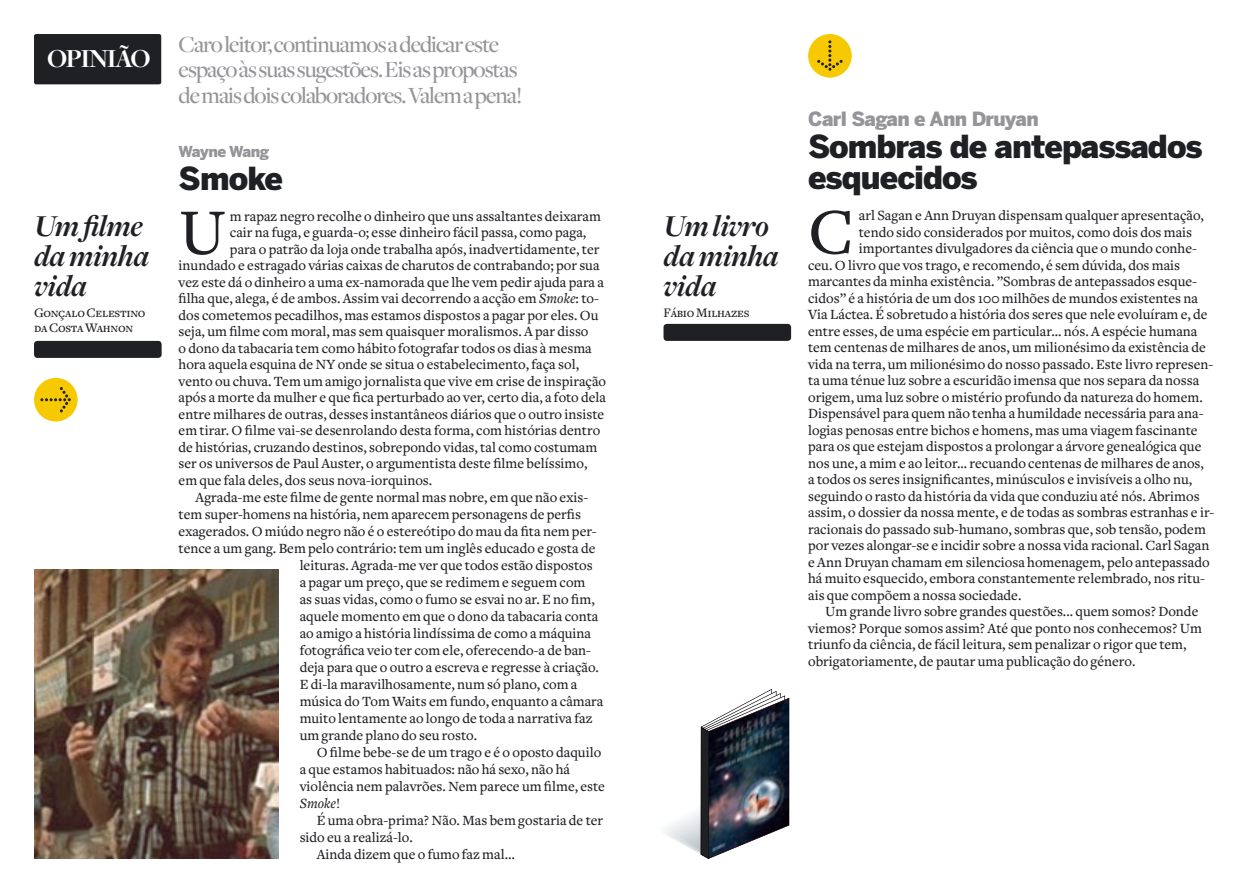
<style>
.page{position:relative;width:1259px;height:893px;background:#fff}
.page>*{position:absolute;margin:0;border:0;box-sizing:border-box;transform-origin:0 0}
.t1{font:500 67.35px "Freight Text";color:#1f2024}
.t2{font:900 31.5px/31.5px "Benton Sans";letter-spacing:-.03em;color:#1f2024}
.t3{font:italic 700 31.5px/30px "Freight Disp";letter-spacing:-.01em;color:#1f2024}
.t4{font:700 27px "Freight Disp";letter-spacing:-.05em;color:#fff}
.t5{font:500 24px/25.5px "Freight Disp";letter-spacing:-.04em;color:#959599}
.t6{font:900 19.5px "Benton Sans";letter-spacing:-.03em;color:#959599}
.t7{font:900 15px "Benton Sans";letter-spacing:-.03em;color:#959599}
.t8{font:500 14.7px "Freight Text";color:#1f2024}
.t9{font:italic 500 14.7px "Freight Text";color:#1f2024}
.t10{font:13.5px/15px "Freight Text Medium SC";letter-spacing:-.02em;color:#1f2024}
.s1{font-style:italic}
.s2{font-style:normal}
</style>
<div class="page">
<div style="left:34px;top:341px;width:128px;height:17px;background:#1f2024;border-radius:3px"></div>
<div style="left:34px;top:34px;width:127px;height:50px;background:#1f2024;border-radius:2px"></div>
<div style="left:663px;top:324px;width:128px;height:17px;background:#1f2024;border-radius:3px"></div>
<div style="left:34px;top:378px;width:44px;height:43px;background:#f6c900;border-radius:50%"></div>
<svg style="left:40px;top:387px;width:31px;height:25px"></svg>
<img style="left:34px;top:570px;width:244px;height:289px">
<img style="left:664px;top:811px;width:36px;height:43px">
<img style="left:700px;top:689px;width:89px;height:170px">
<div style="left:808px;top:34px;width:43px;height:44px;background:#f6c900;border-radius:50%"></div>
<svg style="left:817px;top:40px;width:25px;height:31px"></svg>
<h3 class="t4" style="left:47px;top:44px;width:105px">OPINIÃO</h3>
<h2 class="t3" style="left:34px;top:212px;width:117px">Um filme da minha vida</h2>
<p class="t10" style="left:34px;top:305px;width:113px">Gonçalo Celestino da Costa Wahnon</p>
<h3 class="t5" style="left:179px;top:32px;width:345px">Caro leitor, continuamos a dedicar este espaço às suas sugestões. Eis as propostas de mais dois colaboradores. Valem a pena!</h3>
<p class="t7" style="left:179px;top:142px;width:92px">Wayne Wang</p>
<h2 class="t2" style="left:179px;top:162px;width:106px">Smoke</h2>
<h1 class="t1" style="left:179px;top:196px;width:49px">U</h1>
<p class="t8" style="left:230px;top:208px;width:372px">m rapaz negro recolhe o dinheiro que uns assaltantes deixaram</p>
<p class="t8" style="left:230px;top:225px;width:358px">cair na fuga, e guarda-o; esse dinheiro fácil passa, como paga,</p>
<p class="t8" style="left:230px;top:241px;width:371px">para o patrão da loja onde trabalha após, inadvertidamente, ter</p>
<p class="t8" style="left:179px;top:258px;width:422px">inundado e estragado várias caixas de charutos de contrabando; por sua</p>
<p class="t8" style="left:179px;top:274px;width:427px">vez este dá o dinheiro a uma ex-namorada que lhe vem pedir ajuda para a</p>
<p class="t8" style="left:179px;top:291px;width:422px">filha que, alega, é de ambos. Assim vai decorrendo a acção em <span class="s1">Smoke</span>: to-</p>
<p class="t8" style="left:179px;top:307px;width:421px">dos cometemos pecadilhos, mas estamos dispostos a pagar por eles. Ou</p>
<p class="t8" style="left:179px;top:324px;width:411px">seja, um filme com moral, mas sem quaisquer moralismos. A par disso</p>
<p class="t8" style="left:179px;top:340px;width:415px">o dono da tabacaria tem como hábito fotografar todos os dias à mesma</p>
<p class="t8" style="left:179px;top:357px;width:402px">hora aquela esquina de NY onde se situa o estabelecimento, faça sol,</p>
<p class="t8" style="left:179px;top:373px;width:429px">vento ou chuva. Tem um amigo jornalista que vive em crise de inspiração</p>
<p class="t8" style="left:179px;top:390px;width:429px">após a morte da mulher e que fica perturbado ao ver, certo dia, a foto dela</p>
<p class="t8" style="left:179px;top:406px;width:427px">entre milhares de outras, desses instantâneos diários que o outro insiste</p>
<p class="t8" style="left:179px;top:423px;width:423px">em tirar. O filme vai-se desenrolando desta forma, com histórias dentro</p>
<p class="t8" style="left:179px;top:439px;width:420px">de histórias, cruzando destinos, sobrepondo vidas, tal como costumam</p>
<p class="t8" style="left:179px;top:456px;width:410px">ser os universos de Paul Auster, o argumentista deste filme belíssimo,</p>
<p class="t8" style="left:179px;top:472px;width:255px">em que fala deles, dos seus nova-iorquinos.</p>
<p class="t8" style="left:196px;top:489px;width:394px">Agrada-me este filme de gente normal mas nobre, em que não exis-</p>
<p class="t8" style="left:179px;top:506px;width:404px">tem super-homens na história, nem aparecem personagens de perfis</p>
<p class="t8" style="left:179px;top:523px;width:419px">exagerados. O miúdo negro não é o estereótipo do mau da fita nem per-</p>
<p class="t8" style="left:179px;top:540px;width:418px">tence a um gang. Bem pelo contrário: tem um inglês educado e gosta de</p>
<p class="t8" style="left:300px;top:557px;width:295px">leituras. Agrada-me ver que todos estão dispostos</p>
<p class="t8" style="left:300px;top:574px;width:287px">a pagar um preço, que se redimem e seguem com</p>
<p class="t8" style="left:300px;top:591px;width:296px">as suas vidas, como o fumo se esvai no ar. E no fim,</p>
<p class="t8" style="left:300px;top:608px;width:300px">aquele momento em que o dono da tabacaria conta</p>
<p class="t8" style="left:300px;top:625px;width:293px">ao amigo a história lindíssima de como a máquina</p>
<p class="t8" style="left:300px;top:642px;width:293px">fotográfica veio ter com ele, oferecendo-a de ban-</p>
<p class="t8" style="left:300px;top:659px;width:301px">deja para que o outro a escreva e regresse à criação.</p>
<p class="t8" style="left:300px;top:676px;width:279px">E di-la maravilhosamente, num só plano, com a</p>
<p class="t8" style="left:300px;top:693px;width:305px">música do Tom Waits em fundo, enquanto a câmara</p>
<p class="t8" style="left:300px;top:710px;width:294px">muito lentamente ao longo de toda a narrativa faz</p>
<p class="t8" style="left:300px;top:727px;width:179px">um grande plano do seu rosto.</p>
<p class="t8" style="left:317px;top:744px;width:286px">O filme bebe-se de um trago e é o oposto daquilo</p>
<p class="t8" style="left:300px;top:761px;width:272px">a que estamos habituados: não há sexo, não há</p>
<p class="t8" style="left:300px;top:778px;width:307px">violência nem palavrões. Nem parece um filme, este</p>
<p class="t9" style="left:300px;top:795px;width:42px">Smoke<span class="s2">!</span></p>
<p class="t8" style="left:317px;top:812px;width:288px">É uma obra-prima? Não. Mas bem gostaria de ter</p>
<p class="t8" style="left:300px;top:829px;width:115px">sido eu a realizá-lo.</p>
<p class="t8" style="left:317px;top:846px;width:200px">Ainda dizem que o fumo faz mal…</p>
<h2 class="t3" style="left:663px;top:212px;width:117px">Um livro da minha vida</h2>
<p class="t10" style="left:663px;top:305px;width:88px">Fábio Milhazes</p>
<h3 class="t6" style="left:808px;top:107px;width:232px">Carl Sagan e Ann Druyan</h3>
<h2 class="t2" style="left:808px;top:130px;width:396px">Sombras de antepassados esquecidos</h2>
<h1 class="t1" style="left:808px;top:195px;width:47px">C</h1>
<p class="t8" style="left:859px;top:208px;width:347px">arl Sagan e Ann Druyan dispensam qualquer apresentação,</p>
<p class="t8" style="left:859px;top:224px;width:335px">tendo sido considerados por muitos, como dois dos mais</p>
<p class="t8" style="left:859px;top:241px;width:339px">importantes divulgadores da ciência que o mundo conhe-</p>
<p class="t8" style="left:808px;top:257px;width:373px">ceu. O livro que vos trago, e recomendo, é sem dúvida, dos mais</p>
<p class="t8" style="left:808px;top:274px;width:390px">marcantes da minha existência. ”Sombras de antepassados esque-</p>
<p class="t8" style="left:808px;top:290px;width:391px">cidos” é a história de um dos 100 milhões de mundos existentes na</p>
<p class="t8" style="left:808px;top:307px;width:401px">Via Láctea. É sobretudo a história dos seres que nele evoluíram e, de</p>
<p class="t8" style="left:808px;top:323px;width:391px">entre esses, de uma espécie em particular... nós. A espécie humana</p>
<p class="t8" style="left:808px;top:340px;width:399px">tem centenas de milhares de anos, um milionésimo da existência de</p>
<p class="t8" style="left:808px;top:356px;width:407px">vida na terra, um milionésimo do nosso passado. Este livro represen-</p>
<p class="t8" style="left:808px;top:373px;width:393px">ta uma ténue luz sobre a escuridão imensa que nos separa da nossa</p>
<p class="t8" style="left:808px;top:389px;width:396px">origem, uma luz sobre o mistério profundo da natureza do homem.</p>
<p class="t8" style="left:808px;top:406px;width:397px">Dispensável para quem não tenha a humildade necessária para ana-</p>
<p class="t8" style="left:808px;top:422px;width:391px">logias penosas entre bichos e homens, mas uma viagem fascinante</p>
<p class="t8" style="left:808px;top:439px;width:395px">para os que estejam dispostos a prolongar a árvore genealógica que</p>
<p class="t8" style="left:808px;top:455px;width:397px">nos une, a mim e ao leitor... recuando centenas de milhares de anos,</p>
<p class="t8" style="left:808px;top:472px;width:386px">a todos os seres insignificantes, minúsculos e invisíveis a olho nu,</p>
<p class="t8" style="left:808px;top:488px;width:393px">seguindo o rasto da história da vida que conduziu até nós. Abrimos</p>
<p class="t8" style="left:808px;top:505px;width:407px">assim, o dossier da nossa mente, e de todas as sombras estranhas e ir-</p>
<p class="t8" style="left:808px;top:521px;width:399px">racionais do passado sub-humano, sombras que, sob tensão, podem</p>
<p class="t8" style="left:808px;top:538px;width:403px">por vezes alongar-se e incidir sobre a nossa vida racional. Carl Sagan</p>
<p class="t8" style="left:808px;top:554px;width:403px">e Ann Druyan chamam em silenciosa homenagem, pelo antepassado</p>
<p class="t8" style="left:808px;top:571px;width:398px">há muito esquecido, embora constantemente relembrado, nos ritu-</p>
<p class="t8" style="left:808px;top:587px;width:215px">ais que compõem a nossa sociedade.</p>
<p class="t8" style="left:825px;top:604px;width:375px">Um grande livro sobre grandes questões... quem somos? Donde</p>
<p class="t8" style="left:808px;top:620px;width:395px">viemos? Porque somos assim? Até que ponto nos conhecemos? Um</p>
<p class="t8" style="left:808px;top:637px;width:380px">triunfo da ciência, de fácil leitura, sem penalizar o rigor que tem,</p>
<p class="t8" style="left:808px;top:653px;width:329px">obrigatoriamente, de pautar uma publicação do género.</p>
</div>
